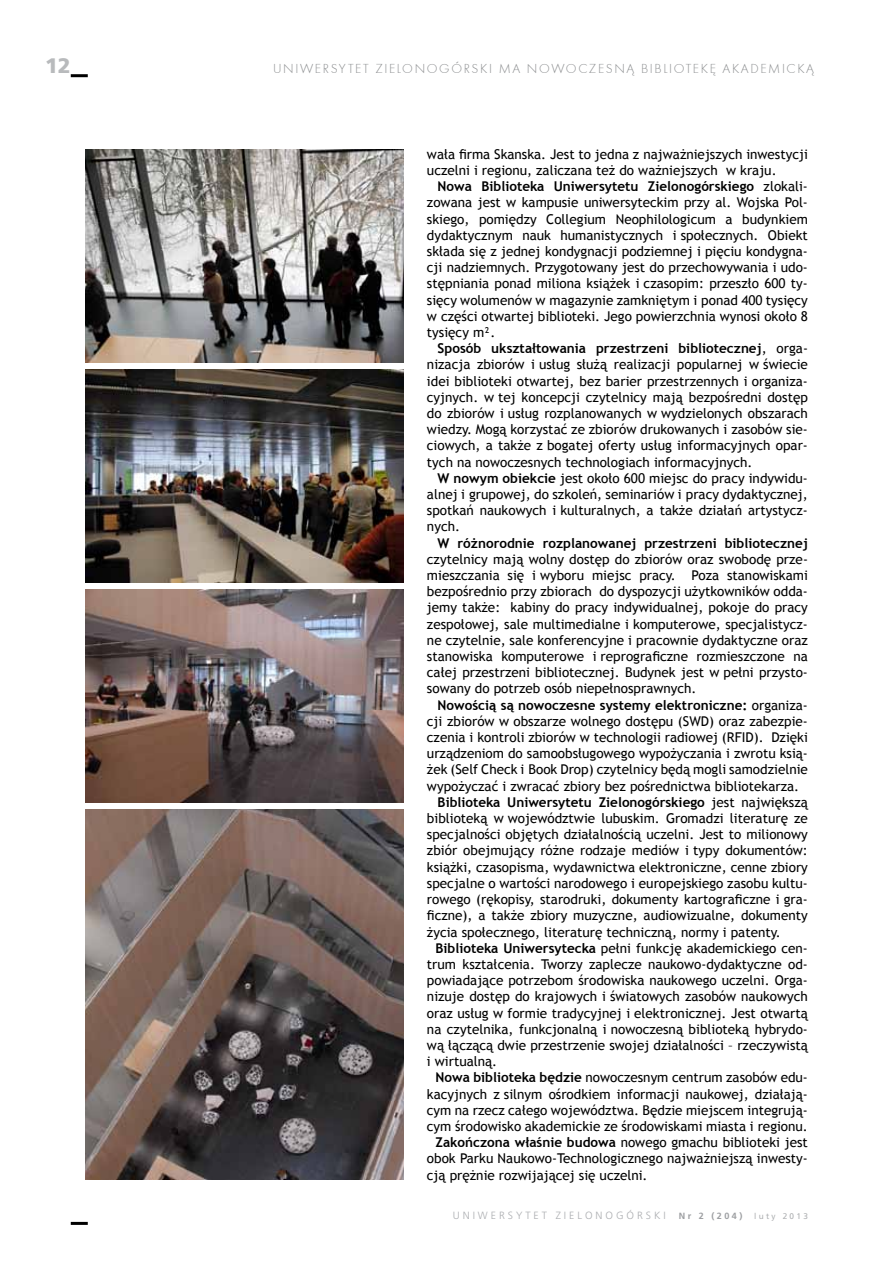
<style>
.page{position:relative;width:893px;height:1263px;background:#fff}
.page>*{position:absolute;margin:0;border:0;box-sizing:border-box;transform-origin:0 0}
.t1{font:900 21px "Frutiger LT Pro";color:#b8babc}
.t2{font:13.5px/16.2px "Trebuchet MS";color:#000;text-align:justify}
.t3{font:700 13.5px "Trebuchet MS";color:#000}
.t4{font:13.5px "Futura TEE Ligh";letter-spacing:.12em;color:#8a8c8e}
.t5{font:300 10.5px "Frutiger LT Pro";letter-spacing:.28em;color:#acaeb1}
.t6{font:8.25px "Frutiger LT Pro";letter-spacing:.28em;color:#aeb0b2}
.s1{font-weight:700}
.s2{font-weight:400}
.s3{font-weight:700;font-size:9px;color:#9d9fa2}
</style>
<div class="page">
<hr style="left:71px;top:74px;width:17px;height:3px;background:#000">
<hr style="left:71px;top:1222px;width:17px;height:3px;background:#000">
<img style="left:85px;top:149px;width:319px;height:214px">
<img style="left:85px;top:369px;width:319px;height:214px">
<img style="left:85px;top:589px;width:319px;height:214px">
<img style="left:85px;top:809px;width:319px;height:370px">
<h1 class="t1" style="left:45px;top:53px;width:27px">12</h1>
<p class="t4" style="left:273px;top:61px;width:543px">UNIWERSYTET ZIELONOGÓRSKI MA NOWOCZESNĄ BIBLIOTEKĘ AKADEMICKĄ</p>
<p class="t2" style="left:427px;top:146px;width:382px">wała firma Skanska. Jest to jedna z najważniejszych inwestycji uczelni i regionu, zaliczana też do ważniejszych w kraju.</p>
<p class="t2" style="left:427px;top:178px;width:382px;text-indent:11px"><span class="s1">Nowa Biblioteka Uniwersytetu Zielonogórskiego</span> zlokali&shy;zowana jest w kampusie uniwersyteckim przy al. Wojska Pol&shy;skiego, pomiędzy Collegium Neophilologicum a budynkiem dydaktycznym nauk humanistycznych i społecznych. Obiekt składa się z jednej kondygnacji podziemnej i pięciu kondygna&shy;cji nadziemnych. Przygotowany jest do przechowywania i udo&shy;stępniania ponad miliona książek i czasopim: przeszło 600 ty&shy;sięcy wolumenów w magazynie zamkniętym i ponad 400 tysięcy w części otwartej biblioteki. Jego powierzchnia wynosi około 8 tysięcy m².</p>
<p class="t2" style="left:427px;top:340px;width:382px;text-indent:11px"><span class="s1">Sposób ukształtowania przestrzeni bibliotecznej</span>, orga&shy;nizacja zbiorów i usług służą realizacji popularnej w świecie idei biblioteki otwartej, bez barier przestrzennych i organiza&shy;cyjnych. w tej koncepcji czytelnicy mają bezpośredni dostęp do zbiorów i usług rozplanowanych w wydzielonych obszarach wiedzy. Mogą korzystać ze zbiorów drukowanych i zasobów sie&shy;ciowych, a także z bogatej oferty usług informacyjnych opar&shy;tych na nowoczesnych technologiach informacyjnych.</p>
<p class="t2" style="left:427px;top:470px;width:382px;text-indent:11px"><span class="s1">W nowym obiekcie</span> jest około 600 miejsc do pracy indywidu&shy;alnej i grupowej, do szkoleń, seminariów i pracy dydaktycznej, spotkań naukowych i kulturalnych, a także działań artystycz&shy;nych.</p>
<p class="t3" style="left:438px;top:534px;width:372px">W różnorodnie rozplanowanej przestrzeni bibliotecznej</p>
<p class="t2" style="left:427px;top:551px;width:382px">czytelnicy mają wolny dostęp do zbiorów oraz swobodę prze&shy;mieszczania się i wyboru miejsc pracy. Poza stanowiskami bezpośrednio przy zbiorach do dyspozycji użytkowników odda&shy;jemy także: kabiny do pracy indywidualnej, pokoje do pracy zespołowej, sale multimedialne i komputerowe, specjalistycz&shy;ne czytelnie, sale konferencyjne i pracownie dydaktyczne oraz stanowiska komputerowe i reprograficzne rozmieszczone na całej przestrzeni bibliotecznej. Budynek jest w pełni przysto&shy;sowany do potrzeb osób niepełnosprawnych.</p>
<p class="t3" style="left:438px;top:696px;width:372px">Nowością są nowoczesne systemy elektroniczne: <span class="s2">organiza-</span></p>
<p class="t2" style="left:427px;top:713px;width:382px">cji zbiorów w obszarze wolnego dostępu (SWD) oraz zabezpie-</p>
<p class="t2" style="left:427px;top:729px;width:382px">czenia i kontroli zbiorów w technologii radiowej (RFID). Dzięki</p>
<p class="t2" style="left:427px;top:745px;width:382px">urządzeniom do samoobsługowego wypożyczania i zwrotu ksią-</p>
<p class="t2" style="left:427px;top:762px;width:382px">żek (Self Check i Book Drop) czytelnicy będą mogli samodzielnie</p>
<p class="t2" style="left:427px;top:778px;width:374px">wypożyczać i zwracać zbiory bez pośrednictwa bibliotekarza.</p>
<p class="t3" style="left:438px;top:794px;width:372px">Biblioteka Uniwersytetu Zielonogórskiego <span class="s2">jest największą</span></p>
<p class="t2" style="left:427px;top:810px;width:382px">biblioteką w województwie lubuskim. Gromadzi literaturę ze</p>
<p class="t2" style="left:427px;top:826px;width:382px">specjalności objętych działalnością uczelni. Jest to milionowy</p>
<p class="t2" style="left:427px;top:843px;width:382px">zbiór obejmujący różne rodzaje mediów i typy dokumentów:</p>
<p class="t2" style="left:427px;top:859px;width:382px">książki, czasopisma, wydawnictwa elektroniczne, cenne zbiory</p>
<p class="t2" style="left:427px;top:875px;width:382px">specjalne o wartości narodowego i europejskiego zasobu kultu-</p>
<p class="t2" style="left:427px;top:891px;width:382px">rowego (rękopisy, starodruki, dokumenty kartograficzne i gra-</p>
<p class="t2" style="left:427px;top:907px;width:382px">ficzne), a także zbiory muzyczne, audiowizualne, dokumenty</p>
<p class="t2" style="left:427px;top:924px;width:355px">życia społecznego, literaturę techniczną, normy i patenty.</p>
<p class="t2" style="left:435px;top:940px;width:374px"><span class="s1">Biblioteka Uniwersytecka</span> pełni funkcję akademickiego cen-</p>
<p class="t2" style="left:427px;top:956px;width:382px">trum kształcenia. Tworzy zaplecze naukowo-dydaktyczne od-</p>
<p class="t2" style="left:427px;top:972px;width:382px">powiadające potrzebom środowiska naukowego uczelni. Orga-</p>
<p class="t2" style="left:427px;top:988px;width:382px">nizuje dostęp do krajowych i światowych zasobów naukowych</p>
<p class="t2" style="left:427px;top:1005px;width:382px">oraz usług w formie tradycyjnej i elektronicznej. Jest otwartą</p>
<p class="t2" style="left:427px;top:1021px;width:382px">na czytelnika, funkcjonalną i nowoczesną biblioteką hybrydo-</p>
<p class="t2" style="left:427px;top:1037px;width:382px">wą łączącą dwie przestrzenie swojej działalności – rzeczywistą</p>
<p class="t2" style="left:427px;top:1053px;width:72px">i wirtualną.</p>
<p class="t2" style="left:435px;top:1069px;width:374px"><span class="s1">Nowa biblioteka będzie</span> nowoczesnym centrum zasobów edu-</p>
<p class="t2" style="left:427px;top:1086px;width:382px">kacyjnych z silnym ośrodkiem informacji naukowej, działają-</p>
<p class="t2" style="left:427px;top:1102px;width:382px">cym na rzecz całego województwa. Będzie miejscem integrują-</p>
<p class="t2" style="left:427px;top:1118px;width:382px">cym środowisko akademickie ze środowiskami miasta i regionu.</p>
<p class="t2" style="left:435px;top:1134px;width:374px"><span class="s1">Zakończona właśnie budowa</span> nowego gmachu biblioteki jest</p>
<p class="t2" style="left:427px;top:1150px;width:382px">obok Parku Naukowo-Technologicznego najważniejszą inwesty-</p>
<p class="t2" style="left:427px;top:1167px;width:222px">cją prężnie rozwijającej się uczelni.</p>
<p class="t5" style="left:453px;top:1209px;width:291px">UNIWERSYTET ZIELONOGÓRSKI <span class="s3">Nr 2 (204)</span></p>
<p class="t6" style="left:754px;top:1211px;width:55px">luty 2013</p>
</div>
